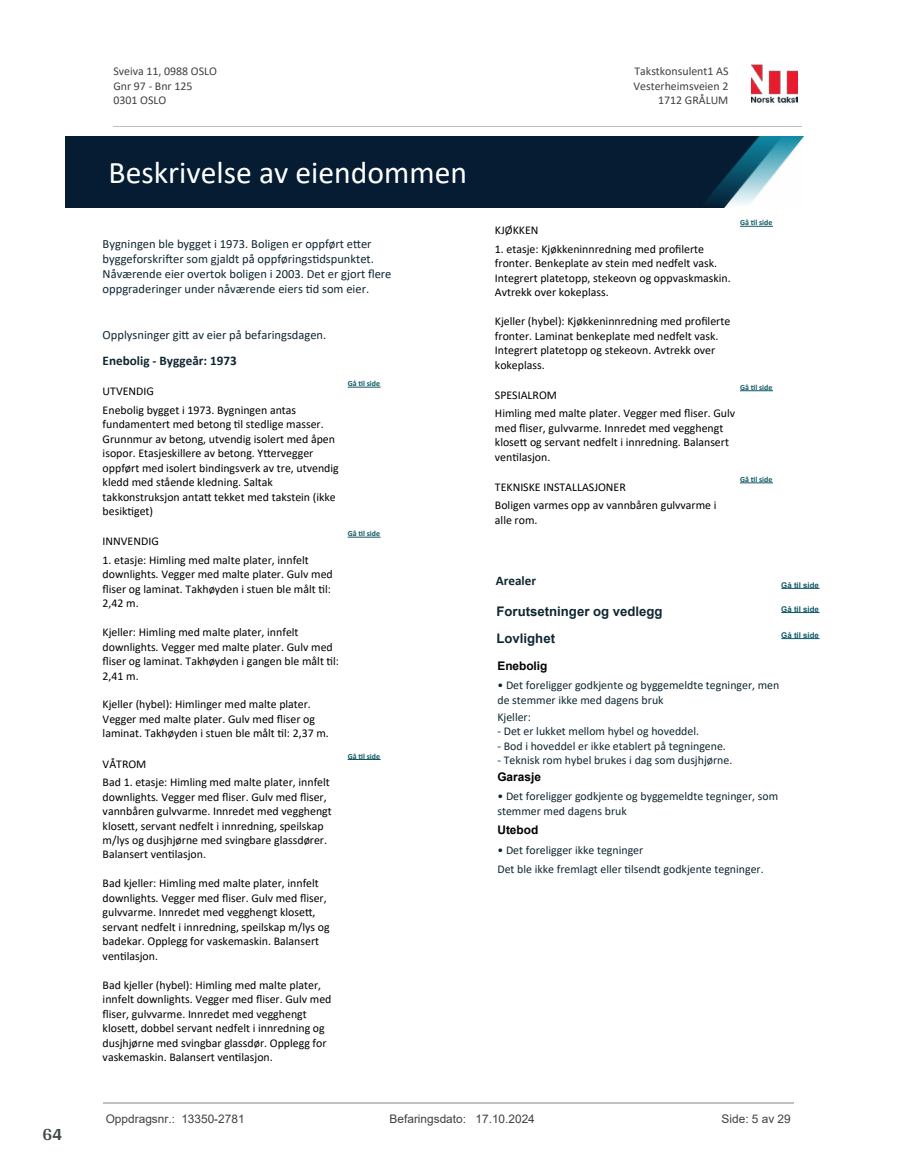
<style>
.page{position:relative;width:915px;height:1172px;background:#fff}
.page>*{position:absolute;margin:0;border:0;box-sizing:border-box;transform-origin:0 0}
.t1{font:31.65px "Calibri";color:#fff}
.t2{font:700 18px "Arya";color:#414749}
.t3{font:700 13.2px/26.1px "Arial";color:#102732}
.t4{font:700 13.2px "Calibri";color:#102732}
.t5{font:12.45px/15.3px "Calibri";color:#102732}
.t6{font:11.85px/14.4px "Calibri";color:#000}
.t7{font:11.85px/14.4px "Calibri";color:#102732}
.t8{font:11.85px/14.5px "Calibri";color:#404040}
.t9{font:11.85px "Arial";color:#404040}
.t10{font:700 11.85px "Arial";color:#000}
.t11{font:700 7.95px "Calibri";color:#115965}
.t12{font:700 7.95px "Arial";color:#115965}
</style>
<div class="page">
<hr style="left:347px;top:387px;width:33px;height:1px;background:#115965">
<hr style="left:347px;top:537px;width:33px;height:1px;background:#115965">
<hr style="left:347px;top:759px;width:33px;height:1px;background:#115965">
<hr style="left:781px;top:588px;width:38px;height:1px;background:#115965">
<hr style="left:739px;top:226px;width:33px;height:1px;background:#115965">
<hr style="left:739px;top:390px;width:33px;height:1px;background:#115965">
<hr style="left:739px;top:483px;width:33px;height:1px;background:#115965">
<hr style="left:781px;top:638px;width:38px;height:1px;background:#115965">
<hr style="left:781px;top:612px;width:38px;height:1px;background:#115965">
<img style="left:751px;top:64px;width:46px;height:40px">
<hr style="left:113px;top:127px;width:688px;height:1px;background:#c0c0c0">
<img style="left:65px;top:137px;width:738px;height:71px">
<hr style="left:103px;top:1102px;width:690px;height:1px;background:#c0c0c0">
<h2 class="t2" style="left:43px;top:1123px;width:21px">64</h2>
<p class="t8" style="left:113px;top:64px;width:105px">Sveiva 11, 0988 OSLO<br>Gnr 97 - Bnr 125<br>0301 OSLO</p>
<p class="t8" style="left:634px;top:64px;width:95px">Takstkonsulent1 AS</p>
<p class="t8" style="left:633px;top:78px;width:96px">Vesterheimsveien 2</p>
<p class="t8" style="left:658px;top:93px;width:72px">1712 GRÅLUM</p>
<h1 class="t1" style="left:109px;top:150px;width:360px">Beskrivelse av eiendommen</h1>
<p class="t5" style="left:103px;top:235px;width:290px">Bygningen ble bygget i 1973. Boligen er oppført e琀琀er byggeforskri昀琀er som gjaldt på oppførings琀椀dspunktet.<br>Nåværende eier overtok boligen i 2003. Det er gjort 昀氀ere oppgraderinger under nåværende eiers 琀椀d som eier.</p>
<p class="t5" style="left:103px;top:327px;width:225px">Opplysninger gi琀琀 av eier på befaringsdagen.</p>
<p class="t4" style="left:103px;top:351px;width:136px">Enebolig - Byggeår: 1973</p>
<p class="t6" style="left:103px;top:384px;width:53px">UTVENDIG</p>
<p class="t11" style="left:347px;top:378px;width:34px">Gå 琀椀l side</p>
<p class="t6" style="left:103px;top:402px;width:237px">Enebolig bygget i 1973. Bygningen antas fundamentert med betong 琀椀l stedlige masser.<br>Grunnmur av betong, utvendig isolert med åpen isopor. Etasjeskillere av betong. Y琀琀ervegger oppført med isolert bindingsverk av tre, utvendig kledd med stående kledning. Saltak takkonstruksjon anta琀琀 tekket med takstein (ikke besik琀椀get)</p>
<p class="t6" style="left:103px;top:534px;width:58px">INNVENDIG</p>
<p class="t6" style="left:103px;top:552px;width:231px">1. etasje: Himling med malte plater, innfelt downlights. Vegger med malte plater. Gulv med昀氀iser og laminat. Takhøyden i stuen ble målt 琀椀l:<br>2,42 m.</p>
<p class="t6" style="left:103px;top:625px;width:238px">Kjeller: Himling med malte plater, innfelt downlights. Vegger med malte plater. Gulv med昀氀iser og laminat. Takhøyden i gangen ble målt 琀椀l:<br>2,41 m.</p>
<p class="t6" style="left:103px;top:697px;width:228px">Kjeller (hybel): Himlinger med malte plater.<br>Vegger med malte plater. Gulv med 昀氀iser og laminat. Takhøyden i stuen ble målt 琀椀l: 2,37 m.</p>
<p class="t6" style="left:103px;top:756px;width:45px">VÅTROM</p>
<p class="t6" style="left:103px;top:775px;width:230px">Bad 1. etasje: Himling med malte plater, innfelt downlights. Vegger med 昀氀iser. Gulv med 昀氀iser, vannbåren gulvvarme. Innredet med vegghengt klose琀琀, servant nedfelt i innredning, speilskap m/lys og dusjhjørne med svingbare glassdører.<br>Balansert ven琀椀lasjon.</p>
<p class="t6" style="left:103px;top:876px;width:228px">Bad kjeller: Himling med malte plater, innfelt downlights. Vegger med 昀氀iser. Gulv med 昀氀iser, gulvvarme. Innredet med vegghengt klose琀琀, servant nedfelt i innredning, speilskap m/lys og badekar. Opplegg for vaskemaskin. Balansert ven琀椀lasjon.</p>
<p class="t6" style="left:103px;top:977px;width:230px">Bad kjeller (hybel): Himling med malte plater, innfelt downlights. Vegger med 昀氀iser. Gulv med昀氀iser, gulvvarme. Innredet med vegghengt klose琀琀, dobbel servant nedfelt i innredning og dusjhjørne med svingbar glassdør. Opplegg for vaskemaskin. Balansert ven琀椀lasjon.</p>
<p class="t11" style="left:347px;top:528px;width:34px">Gå 琀椀l side</p>
<p class="t11" style="left:347px;top:750px;width:34px">Gå 琀椀l side</p>
<p class="t6" style="left:495px;top:223px;width:45px">KJØKKEN</p>
<p class="t6" style="left:495px;top:241px;width:237px">1. etasje: Kjøkkeninnredning med pro昀椀lerte fronter. Benkeplate av stein med nedfelt vask.<br>Integrert platetopp, stekeovn og oppvaskmaskin.<br>Avtrekk over kokeplass.</p>
<p class="t6" style="left:495px;top:314px;width:237px">Kjeller (hybel): Kjøkkeninnredning med pro昀椀lerte fronter. Laminat benkeplate med nedfelt vask.<br>Integrert platetopp og stekeovn. Avtrekk over kokeplass.</p>
<p class="t6" style="left:495px;top:387px;width:63px">SPESIALROM</p>
<p class="t11" style="left:739px;top:217px;width:34px">Gå 琀椀l side</p>
<p class="t11" style="left:739px;top:382px;width:34px">Gå 琀椀l side</p>
<p class="t6" style="left:495px;top:406px;width:242px">Himling med malte plater. Vegger med 昀氀iser. Gulv med 昀氀iser, gulvvarme. Innredet med vegghengt klose琀琀 og servant nedfelt i innredning. Balansert ven琀椀lasjon.</p>
<p class="t6" style="left:495px;top:479px;width:132px">TEKNISKE INSTALLASJONER</p>
<p class="t11" style="left:739px;top:474px;width:34px">Gå 琀椀l side</p>
<p class="t6" style="left:495px;top:498px;width:223px">Boligen varmes opp av vannbåren gulvvarme i alle rom.</p>
<p class="t4" style="left:495px;top:572px;width:42px">Arealer</p>
<p class="t12" style="left:781px;top:579px;width:39px">Gå til side</p>
<p class="t12" style="left:781px;top:603px;width:39px">Gå til side</p>
<p class="t3" style="left:496px;top:599px;width:167px">Forutsetninger og vedlegg<br>Lovlighet</p>
<p class="t10" style="left:497px;top:657px;width:51px">Enebolig</p>
<p class="t7" style="left:497px;top:678px;width:283px">• Det foreligger godkjente og byggemeldte tegninger, men de stemmer ikke med dagens bruk</p>
<p class="t7" style="left:497px;top:709px;width:35px">Kjeller:</p>
<p class="t7" style="left:497px;top:724px;width:203px">- Det er lukket mellom hybel og hoveddel.</p>
<p class="t7" style="left:497px;top:738px;width:230px">- Bod i hoveddel er ikke etablert på tegningene.</p>
<p class="t7" style="left:497px;top:753px;width:236px">- Teknisk rom hybel brukes i dag som dusjhjørne.</p>
<p class="t10" style="left:497px;top:768px;width:45px">Garasje</p>
<p class="t7" style="left:497px;top:789px;width:282px">• Det foreligger godkjente og byggemeldte tegninger, som stemmer med dagens bruk</p>
<p class="t10" style="left:497px;top:821px;width:42px">Utebod</p>
<p class="t7" style="left:497px;top:840px;width:268px;line-height:18.9px">• Det foreligger ikke tegninger<br>Det ble ikke fremlagt eller 琀椀lsendt godkjente tegninger.</p>
<p class="t12" style="left:781px;top:629px;width:39px">Gå til side</p>
<p class="t9" style="left:106px;top:1111px;width:140px">Oppdragsnr.: 13350-2781</p>
<p class="t9" style="left:389px;top:1111px;width:147px">Befaringsdato: 17.10.2024</p>
<p class="t9" style="left:721px;top:1111px;width:71px">Side: 5 av 29</p>
</div>
